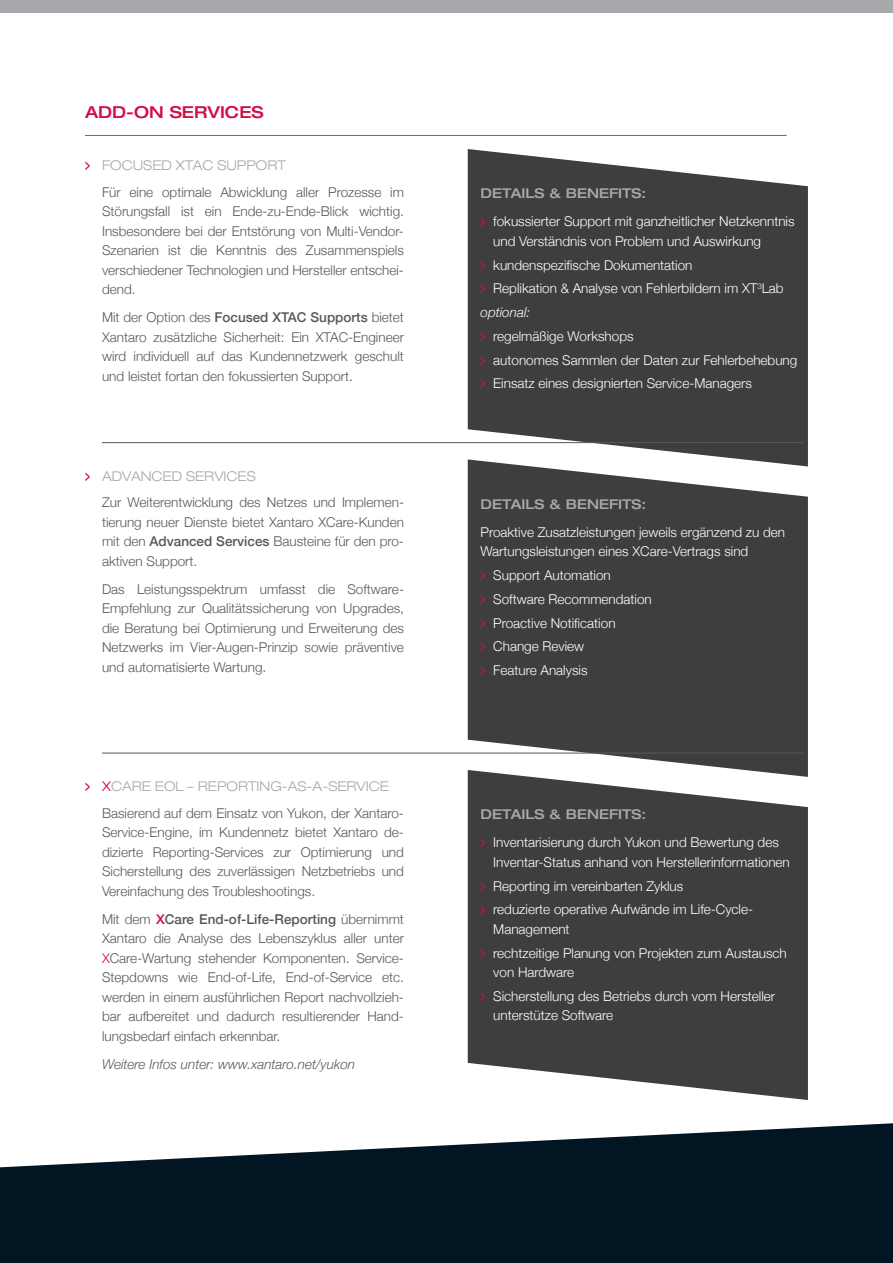
<style>
.page{position:relative;width:893px;height:1263px;background:#fff}
.page>*{position:absolute;margin:0;border:0;box-sizing:border-box;transform-origin:0 0}
.t1{font:500 expanded 16.5px "Helvetica Neue LT Std";color:#d20d44}
.t2{font:300 13.5px/19.5px "Helvetica Neue";color:#57585a;text-align:justify}
.t3{font:300 13.5px/23.7px "Helvetica Neue";color:#fff}
.t4{font:300 expanded 13.5px "Helvetica Neue LT";color:#a8a9ad}
.t5{font:500 expanded 13.5px "Helvetica Neue LT Std";color:#a8a9ad}
.t6{font:italic 300 13.5px "Helvetica Neue";color:#57585a}
.s1{font-family:"Helvetica Neue LT Std";font-weight:500;font-size:16.5px;color:#d20d44}
.s2{font-weight:500}
.s3{color:#d20d44}
.s4{font-weight:500;color:#d20d44}
.s5{font-family:"Helvetica Neue LT Std";font-weight:500;font-stretch:expanded;font-size:16.5px;color:#d20d44}
.s6{font-style:italic}
</style>
<div class="page">
<div style="left:0;top:0;width:893px;height:13px;background:#a8a9ad"></div>
<svg style="left:0;top:1123px;width:893px;height:140px;fill:#011622"></svg>
<hr style="left:85px;top:135px;width:702px;height:1px;background:#6c6d70">
<svg style="left:468px;top:149px;width:340px;height:306px;background:#4e4e4f"></svg>
<svg style="left:468px;top:455px;width:340px;height:310px;background:#505051"></svg>
<svg style="left:468px;top:765px;width:340px;height:335px;background:#555556"></svg>
<hr style="left:102px;top:442px;width:702px;height:1px;background:#57585a">
<hr style="left:102px;top:753px;width:702px;height:1px;background:#57585a">
<p class="t1" style="left:85px;top:102px;width:180px">ADD-ON SERVICES</p>
<p class="t4" style="left:85px;top:158px;width:202px"><span class="s1">&gt;</span> FOCUSED XTAC SUPPORT</p>
<p class="t2" style="left:102px;top:181px;width:303px">Für eine optimale Abwicklung aller Prozesse im Störungsfall ist ein Ende-zu-Ende-Blick wichtig.<br>Insbesondere bei der Entstörung von Multi-Vendor-Szenarien ist die Kenntnis des Zusammenspiels verschiedener Technologien und Hersteller entschei&shy;dend.</p>
<p class="t2" style="left:102px;top:307px;width:303px">Mit der Option des <span class="s2">Focused XTAC Supports</span> bietet Xantaro zusätzliche Sicherheit: Ein XTAC-Engineer wird individuell auf das Kundennetzwerk geschult und leistet fortan den fokussierten Support.</p>
<p class="t4" style="left:85px;top:468px;width:172px"><span class="s1">&gt;</span> ADVANCED SERVICES</p>
<p class="t2" style="left:102px;top:492px;width:303px">Zur Weiterentwicklung des Netzes und Implemen&shy;tierung neuer Dienste bietet Xantaro XCare-Kunden mit den <span class="s2">Advanced Services</span> Bausteine für den pro&shy;aktiven Support.</p>
<p class="t2" style="left:102px;top:578px;width:303px">Das Leistungsspektrum umfasst die Software-Empfehlung zur Qualitätssicherung von Upgrades, die Beratung bei Optimierung und Erweiterung des Netzwerks im Vier-Augen-Prinzip sowie präventive und automatisierte Wartung.</p>
<p class="t4" style="left:85px;top:778px;width:306px"><span class="s1">&gt;</span> <span class="s3">X</span>CARE EOL – REPORTING-AS-A-SERVICE</p>
<p class="t2" style="left:102px;top:802px;width:303px">Basierend auf dem Einsatz von Yukon, der Xantaro-Service-Engine, im Kundennetz bietet Xantaro de&shy;dizierte Reporting-Services zur Optimierung und Sicherstellung des zuverlässigen Netzbetriebs und Vereinfachung des Troubleshootings.</p>
<p class="t2" style="left:102px;top:908px;width:303px">Mit dem <span class="s4">X</span><span class="s2">Care End-of-Life-Reporting</span> übernimmt Xantaro die Analyse des Lebenszyklus aller unter <span class="s3">X</span>Care-Wartung stehender Komponenten. Service-Stepdowns wie End-of-Life, End-of-Service etc. werden in einem ausführlichen Report nachvollzieh&shy;bar aufbereitet und dadurch resultierender Hand&shy;lungsbedarf einfach erkennbar.</p>
<p class="t6" style="left:102px;top:1053px;width:255px">Weitere Infos unter: www.xantaro.net/yukon</p>
<p class="t5" style="left:480px;top:185px;width:167px">DETAILS &amp; BENEFITS:</p>
<p class="t3" style="left:493px;top:211px;width:303px;line-height:19.5px;text-indent:-13px"><span class="s5">&gt;</span> fokussierter Support mit ganzheitlicher Netzkenntnis und Verständnis von Problem und Auswirkung</p>
<p class="t3" style="left:480px;top:252px;width:318px"><span class="s5">&gt;</span> kundenspezifische Dokumentation<br><span class="s5">&gt;</span> Replikation &amp; Analyse von Fehlerbildern im XT<sup>3</sup>Lab <span class="s6">optional:<br></span><span class="s5">&gt;</span> regelmäßige Workshops<br><span class="s5">&gt;</span> autonomes Sammlen der Daten zur Fehlerbehebung <span class="s5">&gt;</span> Einsatz eines designierten Service-Managers</p>
<p class="t5" style="left:480px;top:496px;width:167px">DETAILS &amp; BENEFITS:</p>
<p class="t3" style="left:480px;top:521px;width:306px;line-height:19.5px">Proaktive Zusatzleistungen jeweils ergänzend zu den<br>Wartungsleistungen eines XCare-Vertrags sind</p>
<p class="t3" style="left:480px;top:562px;width:173px"><span class="s5">&gt;</span> Support Automation<br><span class="s5">&gt;</span> Software Recommendation <span class="s5">&gt;</span> Proactive Notification<br><span class="s5">&gt;</span> Change Review<br><span class="s5">&gt;</span> Feature Analysis</p>
<p class="t5" style="left:480px;top:806px;width:167px">DETAILS &amp; BENEFITS:</p>
<p class="t3" style="left:493px;top:832px;width:298px;line-height:19.5px;text-indent:-13px"><span class="s5">&gt;</span> Inventarisierung durch Yukon und Bewertung des<br>Inventar-Status anhand von Herstellerinformationen</p>
<p class="t3" style="left:480px;top:873px;width:274px"><span class="s5">&gt;</span> Reporting im vereinbarten Zyklus<br><span class="s5">&gt;</span> reduzierte operative Aufwände im Life-Cycle-</p>
<p class="t3" style="left:480px;top:916px;width:308px;text-indent:13px">Management<br><span class="s5">&gt;</span> rechtzeitige Planung von Projekten zum Austausch</p>
<p class="t3" style="left:480px;top:959px;width:296px;text-indent:13px">von Hardware<br><span class="s5">&gt;</span> Sicherstellung des Betriebs durch vom Hersteller</p>
<p class="t3" style="left:493px;top:1003px;width:122px">unterstütze Software</p>
</div>
